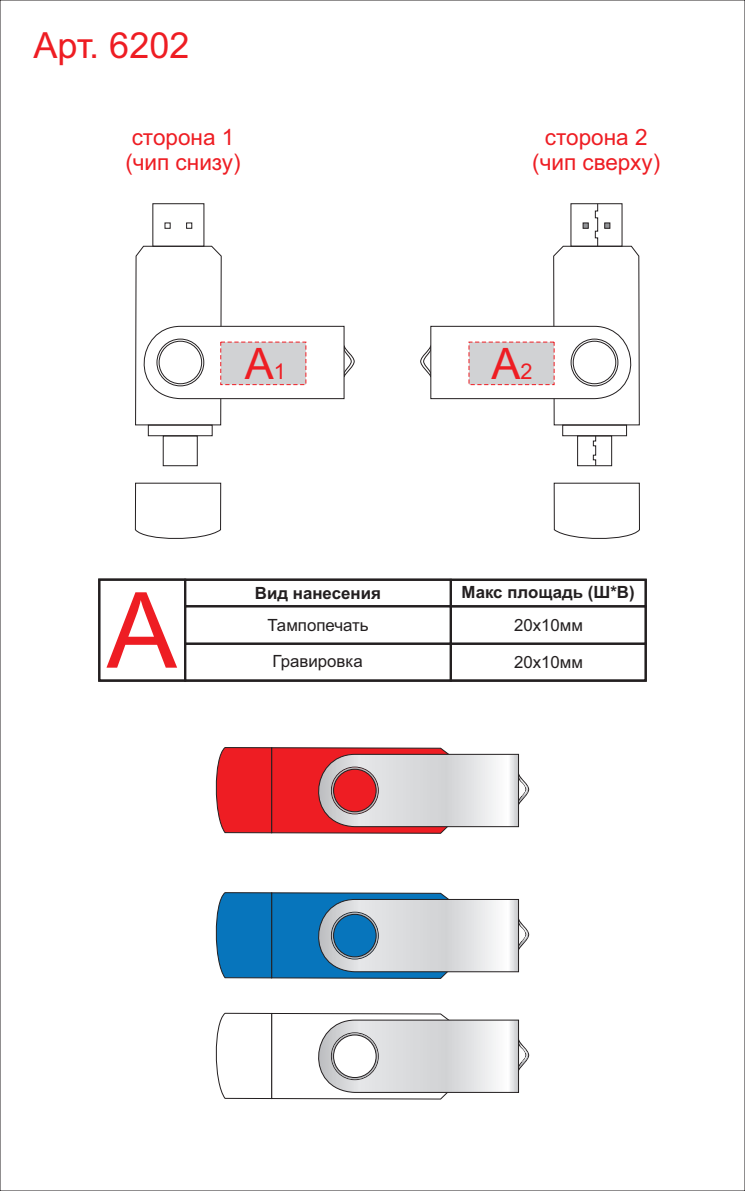
<style>
.page{position:relative;width:745px;height:1191px;background:#fff}
.page>*{position:absolute;margin:0;border:0;box-sizing:border-box;transform-origin:0 0}
.t1{font:105.15px "Arial";color:#ee1d23}
.t2{font:43.35px "Arial";color:#ee1d23}
.t3{font:36px "Arial";color:#ee1d23}
.t4{font:22.5px/25.2px "Arial";color:#ee1d23}
.t5{font:16.8px "Arial";color:#231f20}
.t6{font:700 16.8px "Arial";color:#231f20}
.s1{font-size:21.75px}
</style>
<div class="page">
<svg style="left:215px;top:747px;width:313px;height:86px;background:#dd8487"></svg>
<svg style="left:215px;top:892px;width:313px;height:86px;background:#7baac9"></svg>
<svg style="left:215px;top:1013px;width:313px;height:86px"></svg>
<div style="left:184px;top:579px;width:267px;height:28px;border:2px solid #231f20"></div>
<div style="left:184px;top:605px;width:267px;height:40px;border:2px solid #231f20"></div>
<div style="left:184px;top:642px;width:267px;height:40px;border:2px solid #231f20"></div>
<div style="left:449px;top:605px;width:197px;height:40px;border:2px solid #231f20"></div>
<div style="left:449px;top:579px;width:197px;height:28px;border:2px solid #231f20"></div>
<div style="left:449px;top:642px;width:197px;height:40px;border:2px solid #231f20"></div>
<div style="left:98px;top:578px;width:88px;height:104px;border:2px solid #231f20"></div>
<svg style="left:135px;top:245px;width:220px;height:181px"></svg>
<svg style="left:134px;top:482px;width:87px;height:57px"></svg>
<svg style="left:553px;top:482px;width:87px;height:57px"></svg>
<div style="left:152px;top:203px;width:52px;height:44px;border:1px solid #231f20"></div>
<svg style="left:165px;top:223px;width:5px;height:5px"></svg>
<svg style="left:186px;top:223px;width:6px;height:5px"></svg>
<svg style="left:420px;top:203px;width:220px;height:223px"></svg>
<svg style="left:592px;top:440px;width:3px;height:21px"></svg>
<div style="left:148px;top:425px;width:64px;height:11px;border:1px solid #231f20"></div>
<div style="left:562px;top:425px;width:64px;height:11px;border:1px solid #231f20"></div>
<div style="left:163px;top:435px;width:34px;height:31px;border:1px solid #231f20"></div>
<div style="left:576px;top:435px;width:35px;height:31px;border:1px solid #231f20"></div>
<h3 class="t3" style="left:33px;top:32px;width:157px">Арт. 6202</h3>
<p class="t4" style="left:125px;top:126px;width:117px">сторона 1 (чип снизу)</p>
<p class="t4" style="left:532px;top:126px;width:129px;text-align:center">сторона 2 (чип сверху)</p>
<h2 class="t2" style="left:245px;top:347px;width:42px">А<span class="s1">1</span></h2>
<h2 class="t2" style="left:491px;top:347px;width:42px">А<span class="s1">2</span></h2>
<h1 class="t1" style="left:107px;top:591px;width:72px">A</h1>
<p class="t6" style="left:255px;top:586px;width:127px">Вид нанесения</p>
<p class="t6" style="left:461px;top:585px;width:175px">Макс площадь (Ш*В)</p>
<p class="t5" style="left:267px;top:618px;width:103px">Тампопечать</p>
<p class="t5" style="left:513px;top:618px;width:71px">20х10мм</p>
<p class="t5" style="left:272px;top:654px;width:92px">Гравировка</p>
<p class="t5" style="left:513px;top:656px;width:71px">20х10мм</p>
</div>
